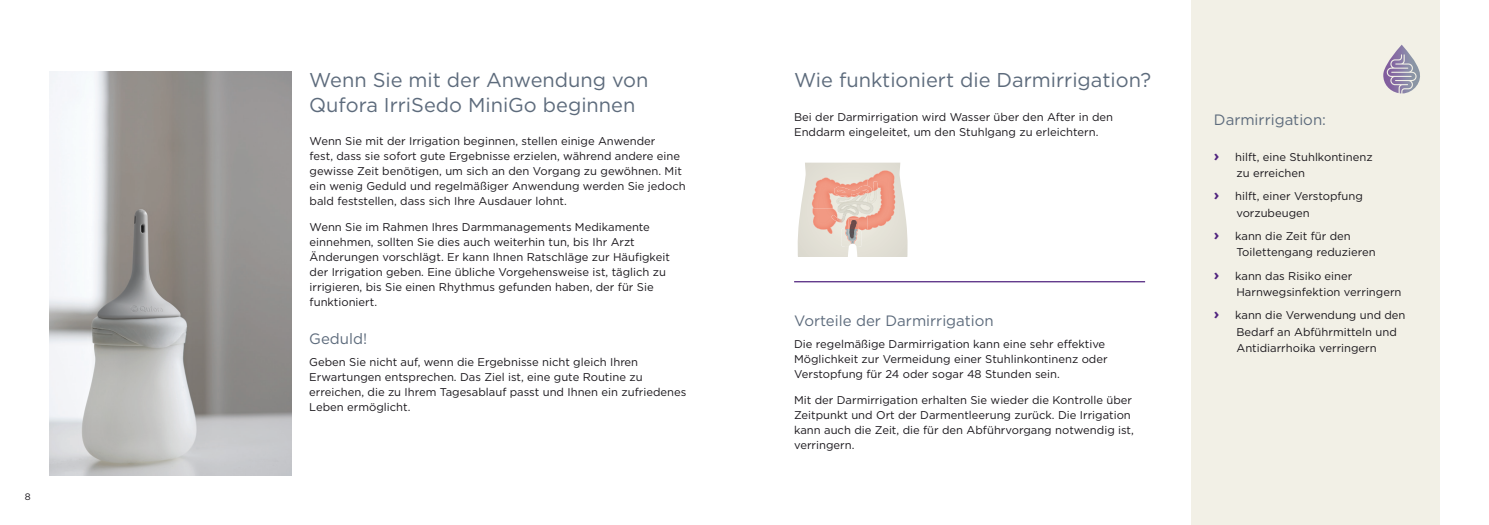
<style>
.page{position:relative;width:1489px;height:525px;background:#fff}
.page>*{position:absolute;margin:0;border:0;box-sizing:border-box;transform-origin:0 0}
.headline_1{font:20px/25px "Gotham";color:#5d6b7c}
.headline_2{font:15px "Gotham";color:#5d6b7c}
.headline_1-2{font:11.25px/15px "Gotham";color:#1a171c}
.headline_2-2{font:11.25px/16.2px "Gotham";color:#1a171c}
.t1{font:9.38px "Gotham";color:#1a171c}
.s1{font-weight:700;font-size:15px;color:#50237e}
</style>
<div class="page">
<svg style="left:797px;top:162px;width:88px;height:95px;background:#e6ccbf"></svg>
<hr style="left:794px;top:281px;width:350px;height:1px;background:#50237e">
<div style="left:1191px;top:0;width:248px;height:524px;background:#f2f0e6"></div>
<svg style="left:1383px;top:54px;width:28px;height:39px"></svg>
<img style="left:50px;top:71px;width:242px;height:404px">
<p class="t1" style="left:25px;top:490px;width:7px">8</p>
<p class="headline_1" style="left:309px;top:67px;width:341px">Wenn Sie mit der Anwendung von<br>Qufora IrriSedo MiniGo beginnen</p>
<p class="headline_1-2" style="left:309px;top:133px;width:377px">Wenn Sie mit der Irrigation beginnen, stellen einige Anwender<br>fest, dass sie sofort gute Ergebnisse erzielen, während andere eine gewisse Zeit benötigen, um sich an den Vorgang zu gewöhnen. Mit ein wenig Geduld und regelmäßiger Anwendung werden Sie jedoch bald feststellen, dass sich Ihre Ausdauer lohnt.</p>
<p class="headline_1-2" style="left:309px;top:219px;width:362px">Wenn Sie im Rahmen Ihres Darmmanagements Medikamente einnehmen, sollten Sie dies auch weiterhin tun, bis Ihr Arzt Änderungen vorschlägt. Er kann Ihnen Ratschläge zur Häufigkeit der Irrigation geben. Eine übliche Vorgehensweise ist, täglich zu irrigieren, bis Sie einen Rhythmus gefunden haben, der für Sie funktioniert.</p>
<p class="headline_2" style="left:309px;top:328px;width:59px">Geduld!</p>
<p class="headline_2-2" style="left:309px;top:354px;width:378px;line-height:15px">Geben Sie nicht auf, wenn die Ergebnisse nicht gleich Ihren Erwartungen entsprechen. Das Ziel ist, eine gute Routine zu erreichen, die zu Ihrem Tagesablauf passt und Ihnen ein zufriedenes Leben ermöglicht.</p>
<p class="headline_1" style="left:794px;top:67px;width:358px">Wie funktioniert die Darmirrigation?</p>
<p class="headline_1-2" style="left:794px;top:109px;width:320px">Bei der Darmirrigation wird Wasser über den After in den<br>Enddarm eingeleitet, um den Stuhlgang zu erleichtern.</p>
<p class="headline_2" style="left:794px;top:311px;width:201px">Vorteile der Darmirrigation</p>
<p class="headline_1-2" style="left:794px;top:336px;width:315px">Die regelmäßige Darmirrigation kann eine sehr effektive<br>Möglichkeit zur Vermeidung einer Stuhlinkontinenz oder<br>Verstopfung für 24 oder sogar 48 Stunden sein.</p>
<p class="headline_1-2" style="left:794px;top:392px;width:341px">Mit der Darmirrigation erhalten Sie wieder die Kontrolle über Zeitpunkt und Ort der Darmentleerung zurück. Die Irrigation kann auch die Zeit, die für den Abführvorgang notwendig ist, verringern.</p>
<p class="headline_2" style="left:1213px;top:110px;width:114px">Darmirrigation:</p>
<p class="headline_2-2" style="left:1236px;top:148px;width:138px;text-indent:-22px"><span class="s1">›</span> hilft, eine Stuhlkontinenz zu erreichen</p>
<p class="headline_2-2" style="left:1236px;top:188px;width:128px;text-indent:-22px"><span class="s1">›</span> hilft, einer Verstopfung vorzubeugen</p>
<p class="headline_2-2" style="left:1236px;top:227px;width:141px;text-indent:-22px"><span class="s1">›</span> kann die Zeit für den<br>Toilettengang reduzieren</p>
<p class="headline_2-2" style="left:1236px;top:267px;width:166px;text-indent:-22px"><span class="s1">›</span> kann das Risiko einer<br>Harnwegsinfektion verringern</p>
<p class="headline_2-2" style="left:1236px;top:307px;width:171px;text-indent:-22px"><span class="s1">›</span> kann die Verwendung und den<br>Bedarf an Abführmitteln und<br>Antidiarrhoika verringern</p>
</div>
